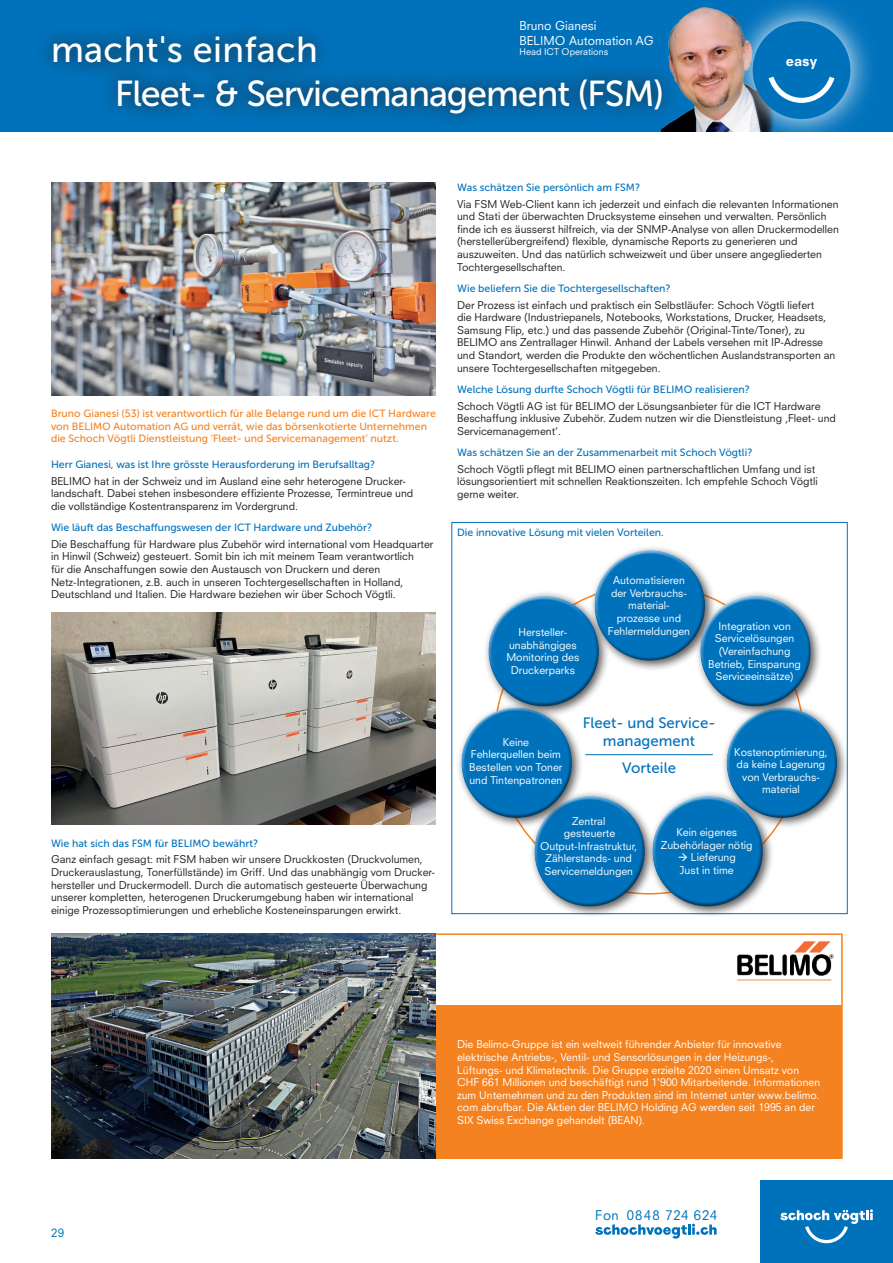
<style>
.page{position:relative;width:893px;height:1263px;background:#fff}
.page>*{position:absolute;margin:0;border:0;box-sizing:border-box;transform-origin:0 0}
.t1{font:36px/43.2px "Museo Sans 500";letter-spacing:-.03em;color:#fff}
.t2{font:15px/18px "Museo Sans 500";color:#0072bc;text-align:center}
.t3{font:800 13.5px "Neuzeit SLT Std";color:#fff}
.t4{font:13.05px "Neuzeit SLT Std";letter-spacing:.06em;color:#0072bc}
.t5{font:12px/14.4px "Neuzeit SLT Std";color:#fff}
.t6{font:11.4px "Neuzeit SLT Std";color:#0072bc}
.t7{font:10.5px/12.6px "Neuzeit SLT Std";color:#231f20}
.t8{font:10.5px/12.6px "Neuzeit SLT Std";color:#fff;text-align:center}
.t9{font:10.5px "Museo Sans 500";color:#0072bc}
.t10{font:10.5px/12.6px "Museo Sans 500";color:#f58220}
.t11{font:9px "Neuzeit SLT Std";color:#fff}
</style>
<div class="page">
<svg style="left:595px;top:1224px;width:122px;height:14px"></svg>
<div style="left:760px;top:1180px;width:132px;height:83px;background:#0072bc"></div>
<svg style="left:780px;top:1209px;width:93px;height:34px"></svg>
<div style="left:51px;top:1006px;width:791px;height:153px;background:#f58220"></div>
<div style="left:0;top:0;width:893px;height:132px;background:#0072bc"></div>
<img style="left:661px;top:7px;width:65px;height:125px">
<svg style="left:44px;top:19px;width:636px;height:112px"></svg>
<img style="left:51px;top:933px;width:385px;height:226px">
<img style="left:51px;top:183px;width:385px;height:212px">
<img style="left:51px;top:612px;width:385px;height:213px">
<img style="left:737px;top:942px;width:96px;height:38px">
<svg style="left:726px;top:1px;width:145px;height:131px"></svg>
<div style="left:753px;top:21px;width:97px;height:98px;background:#0072bc;border-radius:50%"></div>
<svg style="left:769px;top:77px;width:65px;height:26px"></svg>
<hr style="left:585px;top:754px;width:128px;height:1px;background:#0072bc">
<div style="left:589px;top:545px;width:127px;height:127px;background:#231f20;opacity:.75"></div>
<div style="left:592px;top:549px;width:108px;height:84px;background:#fff;opacity:.75"></div>
<div style="left:596px;top:567px;width:110px;height:95px;background:#231f20;opacity:.5"></div>
<div style="left:529px;top:790px;width:127px;height:128px;background:#231f20;opacity:.75"></div>
<div style="left:534px;top:795px;width:106px;height:84px;background:#fff;opacity:.75"></div>
<div style="left:536px;top:813px;width:112px;height:95px;background:#231f20;opacity:.5"></div>
<div style="left:647px;top:790px;width:127px;height:128px;background:#231f20;opacity:.75"></div>
<div style="left:652px;top:795px;width:106px;height:84px;background:#fff;opacity:.75"></div>
<div style="left:654px;top:813px;width:112px;height:95px;background:#231f20;opacity:.5"></div>
<div style="left:456px;top:702px;width:127px;height:127px;background:#231f20;opacity:.75"></div>
<div style="left:461px;top:706px;width:106px;height:84px;background:#fff;opacity:.75"></div>
<div style="left:463px;top:725px;width:110px;height:94px;background:#231f20;opacity:.5"></div>
<div style="left:721px;top:702px;width:127px;height:127px;background:#231f20;opacity:.75"></div>
<div style="left:726px;top:707px;width:106px;height:83px;background:#fff;opacity:.75"></div>
<div style="left:728px;top:725px;width:112px;height:93px;background:#231f20;opacity:.5"></div>
<div style="left:483px;top:590px;width:127px;height:128px;background:#231f20;opacity:.75"></div>
<div style="left:488px;top:596px;width:106px;height:83px;background:#fff;opacity:.75"></div>
<div style="left:490px;top:613px;width:109px;height:94px;background:#231f20;opacity:.5"></div>
<div style="left:695px;top:590px;width:127px;height:128px;background:#231f20;opacity:.75"></div>
<div style="left:700px;top:595px;width:106px;height:84px;background:#fff;opacity:.75"></div>
<div style="left:702px;top:613px;width:110px;height:94px;background:#231f20;opacity:.5"></div>
<p class="t5" style="left:520px;top:19px;width:136px">Bruno Gianesi<br>BELIMO Automation AG</p>
<p class="t11" style="left:520px;top:47px;width:90px">Head ICT Operations</p>
<h1 class="t1" style="left:115px;top:28px;width:551px;text-indent:-64px">macht's einfach<br>Fleet- &amp; Servicemanagement (FSM)</h1>
<p class="t3" style="left:786px;top:52px;width:33px">easy</p>
<p class="t10" style="left:51px;top:407px;width:386px">Bruno Gianesi (53) ist verantwortlich für alle Belange rund um die ICT Hardware von BELIMO Automation AG und verrät, wie das börsenkotierte Unternehmen die Schoch Vögtli Dienstleistung ‘Fleet- und Servicemanagement’ nutzt.</p>
<p class="t9" style="left:51px;top:458px;width:326px">Herr Gianesi, was ist Ihre grösste Herausforderung im Berufsalltag?</p>
<p class="t7" style="left:51px;top:474px;width:364px">BELIMO hat in der Schweiz und im Ausland eine sehr heterogene Drucker&shy;landschaft. Dabei stehen insbesondere effiziente Prozesse, Termintreue und die vollständige Kostentransparenz im Vordergrund.</p>
<p class="t9" style="left:51px;top:522px;width:323px">Wie läuft das Beschaffungswesen der ICT Hardware und Zubehör?</p>
<p class="t7" style="left:51px;top:538px;width:384px">Die Beschaffung für Hardware plus Zubehör wird international vom Headquarter in Hinwil (Schweiz) gesteuert. Somit bin ich mit meinem Team verantwortlich<br>für die Anschaffungen sowie den Austausch von Druckern und deren Netz-Integrationen, z.B. auch in unseren Tochtergesellschaften in Holland, Deutschland und Italien. Die Hardware beziehen wir über Schoch Vögtli.</p>
<p class="t9" style="left:51px;top:837px;width:209px">Wie hat sich das FSM für BELIMO bewährt?</p>
<p class="t7" style="left:51px;top:853px;width:385px">Ganz einfach gesagt: mit FSM haben wir unsere Druckkosten (Druckvolumen, Druckerauslastung, Tonerfüllstände) im Griff. Und das unabhängig vom Drucker&shy;hersteller und Druckermodell. Durch die automatisch gesteuerte Überwachung unserer kompletten, heterogenen Druckerumgebung haben wir international einige Prozessoptimierungen und erhebliche Kosteneinsparungen erwirkt.</p>
<p class="t9" style="left:457px;top:181px;width:184px">Was schätzen Sie persönlich am FSM?</p>
<p class="t7" style="left:457px;top:197px;width:383px">Via FSM Web-Client kann ich jederzeit und einfach die relevanten Informationen und Stati der überwachten Drucksysteme einsehen und verwalten. Persönlich finde ich es äusserst hilfreich, via der SNMP-Analyse von allen Druckermodellen (herstellerübergreifend) flexible, dynamische Reports zu generieren und auszuweiten. Und das natürlich schweizweit und über unsere angegliederten Tochtergesellschaften.</p>
<p class="t9" style="left:457px;top:282px;width:215px">Wie beliefern Sie die Tochtergesellschaften?</p>
<p class="t7" style="left:457px;top:298px;width:380px">Der Prozess ist einfach und praktisch ein Selbstläufer: Schoch Vögtli liefert<br>die Hardware (Industriepanels, Notebooks, Workstations, Drucker, Headsets, Samsung Flip, etc.) und das passende Zubehör (Original-Tinte/Toner), zu BELIMO ans Zentrallager Hinwil. Anhand der Labels versehen mit IP-Adresse und Standort, werden die Produkte den wöchentlichen Auslandstransporten an unsere Tochtergesellschaften mitgegeben.</p>
<p class="t9" style="left:457px;top:383px;width:294px">Welche Lösung durfte Schoch Vögtli für BELIMO realisieren?</p>
<p class="t7" style="left:457px;top:399px;width:380px">Schoch Vögtli AG ist für BELIMO der Lösungsanbieter für die ICT Hardware<br>Beschaffung inklusive Zubehör. Zudem nutzen wir die Dienstleistung ‚Fleet- und<br>Servicemanagement‘.</p>
<p class="t9" style="left:457px;top:446px;width:297px">Was schätzen Sie an der Zusammenarbeit mit Schoch Vögtli?</p>
<p class="t7" style="left:457px;top:462px;width:362px">Schoch Vögtli pflegt mit BELIMO einen partnerschaftlichen Umfang und ist lösungsorientiert mit schnellen Reaktionszeiten. Ich empfehle Schoch Vögtli gerne weiter.</p>
<p class="t9" style="left:457px;top:526px;width:208px">Die innovative Lösung mit vielen Vorteilen.</p>
<p class="t8" style="left:608px;top:574px;width:84px">Automatisieren der Verbrauchs&shy;material&shy;prozesse und<br>Fehlermeldungen</p>
<p class="t8" style="left:506px;top:626px;width:74px">Hersteller&shy;unabhängiges<br>Monitoring des<br>Druckerparks</p>
<p class="t8" style="left:708px;top:619px;width:94px">Integration von<br>Servicelösungen (Vereinfachung<br>Betrieb, Einsparung<br>Serviceeinsätze)</p>
<h2 class="t2" style="left:583px;top:714px;width:131px">Fleet- und Service&shy;management</h2>
<h2 class="t2" style="left:622px;top:758px;width:55px">Vorteile</h2>
<p class="t8" style="left:469px;top:735px;width:95px">Keine<br>Fehlerquellen beim<br>Bestellen von Toner und Tintenpatronen</p>
<p class="t8" style="left:734px;top:745px;width:95px">Kostenoptimierung, da keine Lagerung von Verbrauchs&shy;material</p>
<p class="t8" style="left:540px;top:814px;width:99px">Zentral<br>gesteuerte<br>Output-Infrastruktur,<br>Zählerstands- und<br>Servicemeldungen</p>
<p class="t8" style="left:661px;top:826px;width:93px">Kein eigenes<br>Zubehörlager nötig</p>
<p class="t8" style="left:678px;top:851px;width:60px;text-align:left">→ Lieferung<br>Just in time</p>
<p class="t6" style="left:51px;top:1225px;width:15px">29</p>
<p class="t8" style="left:457px;top:1038px;width:365px;text-align:left">Die Belimo-Gruppe ist ein weltweit führender Anbieter für innovative elektrische Antriebs-, Ventil- und Sensorlösungen in der Heizungs-, Lüftungs- und Klimatechnik. Die Gruppe erzielte 2020 einen Umsatz von CHF 661 Millionen und beschäftigt rund 1'900 Mitarbeitende. Informationen zum Unternehmen und zu den Produkten sind im Internet unter www.belimo. com abrufbar. Die Aktien der BELIMO Holding AG werden seit 1995 an der SIX Swiss Exchange gehandelt (BEAN).</p>
<p class="t4" style="left:595px;top:1207px;width:123px">Fon 0848 724 624</p>
</div>
